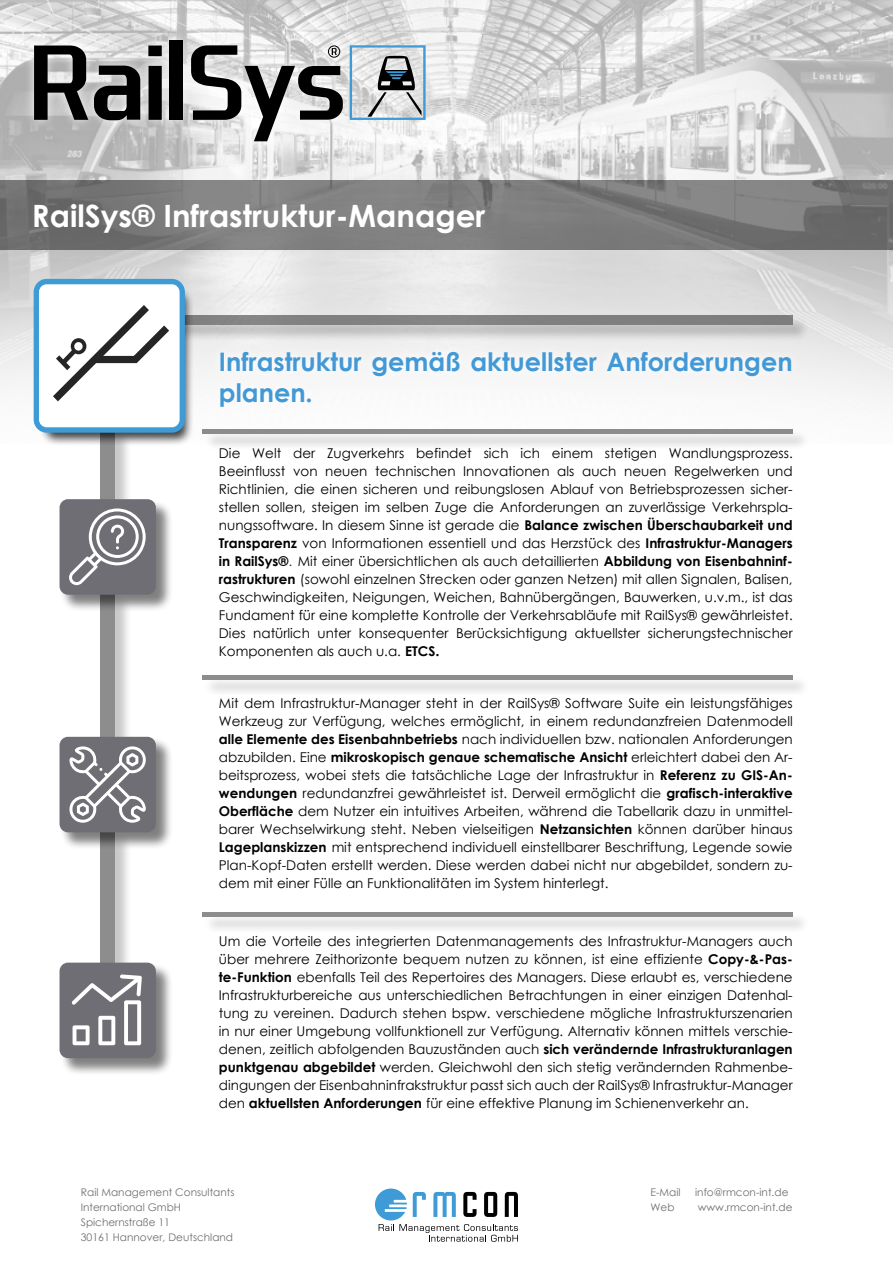
<style>
.page{position:relative;width:893px;height:1263px;background:#fff}
.page>*{position:absolute;margin:0;border:0;box-sizing:border-box;transform-origin:0 0}
.t1{font:700 30.75px "Century Gothic";color:#fff}
.t2{font:700 25.5px/30.6px "Century Gothic";color:#4299d5}
.t3{font:13.5px/18px "Century Gothic";color:#000;text-align:justify}
.t4{font:10.5px/15px "Century Gothic";color:#706f6f}
.s1{font-weight:700}
.s2{font-family:"Futura BT";font-weight:300;font-size:15px}
.s3{font-weight:700;font-size:15px}
</style>
<div class="page">
<img style="left:0;top:0;width:893px;height:1052px">
<div style="left:101px;top:833px;width:31px;height:156px;background:#000;opacity:.5"></div>
<div style="left:100px;top:832px;width:15px;height:139px;background:#8d8d8e"></div>
<div style="left:101px;top:595px;width:31px;height:160px;background:#000;opacity:.5"></div>
<div style="left:100px;top:595px;width:15px;height:142px;background:#8d8d8e"></div>
<div style="left:101px;top:429px;width:31px;height:88px;background:#000;opacity:.5"></div>
<div style="left:100px;top:429px;width:15px;height:70px;background:#8d8d8e"></div>
<div style="left:173px;top:315px;width:637px;height:27px;background:#000;opacity:.5"></div>
<div style="left:172px;top:315px;width:621px;height:9px;background:#808081"></div>
<svg style="left:375px;top:1188px;width:143px;height:54px"></svg>
<svg style="left:0;top:181px;width:893px;height:69px;background:#7a7a7a"></svg>
<div style="left:211px;top:343px;width:590px;height:72px;background:#f7f7f7"></div>
<div style="left:60px;top:499px;width:114px;height:113px;background:#000;opacity:.5"></div>
<div style="left:60px;top:499px;width:96px;height:96px;background:#6f6e74;border-radius:9px"></div>
<div style="left:203px;top:429px;width:607px;height:22px;background:#000;opacity:.5"></div>
<hr style="left:202px;top:429px;width:591px;height:4px;background:#8c8c8c">
<div style="left:60px;top:737px;width:114px;height:113px;background:#000;opacity:.5"></div>
<div style="left:60px;top:737px;width:96px;height:95px;background:#6f6e74;border-radius:9px"></div>
<div style="left:203px;top:676px;width:607px;height:21px;background:#000;opacity:.5"></div>
<hr style="left:202px;top:676px;width:591px;height:4px;background:#8d8d8e">
<div style="left:60px;top:963px;width:114px;height:112px;background:#000;opacity:.5"></div>
<div style="left:60px;top:963px;width:96px;height:95px;background:#6f6e74;border-radius:9px"></div>
<svg style="left:72px;top:974px;width:70px;height:71px"></svg>
<div style="left:203px;top:912px;width:607px;height:22px;background:#000;opacity:.5"></div>
<hr style="left:202px;top:912px;width:591px;height:4px;background:#8d8d8e">
<div style="left:39px;top:286px;width:155px;height:159px;background:#000;opacity:.75"></div>
<svg style="left:69px;top:746px;width:77px;height:77px"></svg>
<svg style="left:69px;top:508px;width:77px;height:77px"></svg>
<div style="left:24px;top:31px;width:411px;height:120px;background:#fff;opacity:.8"></div>
<svg style="left:34px;top:46px;width:54px;height:74px;background:#555"></svg>
<svg style="left:94px;top:66px;width:46px;height:54px;background:#474747"></svg>
<svg style="left:148px;top:46px;width:14px;height:74px"></svg>
<div style="left:170px;top:41px;width:13px;height:79px;background:#000"></div>
<svg style="left:191px;top:45px;width:152px;height:96px"></svg>
<svg style="left:350px;top:45px;width:76px;height:75px;background:#abb7bf"></svg>
<svg style="left:34px;top:279px;width:151px;height:154px"></svg>
<h1 class="t1" style="left:32px;top:192px;width:455px">RailSys® Infrastruktur-Manager</h1>
<h2 class="t2" style="left:219px;top:345px;width:575px">Infrastruktur gemäß aktuellster Anforderungen planen.</h2>
<p class="t3" style="left:219px;top:444px;width:575px">Die Welt der Zugverkehrs befindet sich ich einem stetigen Wandlungsprozess.<br>Beeinflusst von neuen technischen Innovationen als auch neuen Regelwerken und Richtlinien, die einen sicheren und reibungslosen Ablauf von Betriebsprozessen sicher&shy;stellen sollen, steigen im selben Zuge die Anforderungen an zuverlässige Verkehrspla&shy;nungssoftware. In diesem Sinne ist gerade die <span class="s1">Balance zwischen Überschaubarkeit und Transparenz</span> von Informationen essentiell und das Herzstück des <span class="s1">Infrastruktur-Managers in RailSys®</span><span class="s2">.</span> Mit einer übersichtlichen als auch detaillierten <span class="s1">Abbildung von Eisenbahninf&shy;rastrukturen</span> (sowohl einzelnen Strecken oder ganzen Netzen) mit allen Signalen, Balisen, Geschwindigkeiten, Neigungen, Weichen, Bahnübergängen, Bauwerken, u.v.m., ist das Fundament für eine komplette Kontrolle der Verkehrsabläufe mit RailSys® gewährleistet.<br>Dies natürlich unter konsequenter Berücksichtigung aktuellster sicherungstechnischer Komponenten als auch u.a. <span class="s1">ETCS</span><span class="s3">.</span></p>
<p class="t3" style="left:219px;top:694px;width:575px">Mit dem Infrastruktur-Manager steht in der RailSys® Software Suite ein leistungsfähiges Werkzeug zur Verfügung, welches ermöglicht, in einem redundanzfreien Datenmodell <span class="s1">alle Elemente des Eisenbahnbetriebs</span> nach individuellen bzw. nationalen Anforderungen abzubilden. Eine <span class="s1">mikroskopisch genaue schematische Ansicht</span> erleichtert dabei den Ar&shy;beitsprozess, wobei stets die tatsächliche Lage der Infrastruktur in <span class="s1">Referenz zu GIS-An&shy;wendungen</span> redundanzfrei gewährleistet ist. Derweil ermöglicht die <span class="s1">grafisch-interaktive Oberfläche</span> dem Nutzer ein intuitives Arbeiten, während die Tabellarik dazu in unmittel&shy;barer Wechselwirkung steht. Neben vielseitigen <span class="s1">Netzansichten</span> können darüber hinaus <span class="s1">Lageplanskizzen</span> mit entsprechend individuell einstellbarer Beschriftung, Legende sowie Plan-Kopf-Daten erstellt werden. Diese werden dabei nicht nur abgebildet, sondern zu&shy;dem mit einer Fülle an Funktionalitäten im System hinterlegt.</p>
<p class="t3" style="left:219px;top:932px;width:575px">Um die Vorteile des integrierten Datenmanagements des Infrastruktur-Managers auch über mehrere Zeithorizonte bequem nutzen zu können, ist eine effiziente <span class="s1">Copy-&amp;-Pas&shy;te-Funktion</span> ebenfalls Teil des Repertoires des Managers. Diese erlaubt es, verschiedene Infrastrukturbereiche aus unterschiedlichen Betrachtungen in einer einzigen Datenhal&shy;tung zu vereinen. Dadurch stehen bspw. verschiedene mögliche Infrastrukturszenarien in nur einer Umgebung vollfunktionell zur Verfügung. Alternativ können mittels verschie&shy;denen, zeitlich abfolgenden Bauzuständen auch <span class="s1">sich verändernde Infrastrukturanlagen punktgenau abgebildet</span> werden. Gleichwohl den sich stetig verändernden Rahmenbe&shy;dingungen der Eisenbahninfrakstruktur passt sich auch der RailSys® Infrastruktur-Manager den <span class="s1">aktuellsten Anforderungen</span> für eine effektive Planung im Schienenverkehr an.</p>
<p class="t4" style="left:81px;top:1185px;width:155px">Rail Management Consultants<br>International GmbH<br>Spichernstraße 11<br>30161 Hannover, Deutschland</p>
<p class="t4" style="left:650px;top:1185px;width:32px">E-Mail</p>
<p class="t4" style="left:695px;top:1185px;width:95px">info@rmcon-int.de</p>
<p class="t4" style="left:650px;top:1200px;width:26px">Web</p>
<p class="t4" style="left:698px;top:1200px;width:96px">www.rmcon-int.de</p>
</div>
